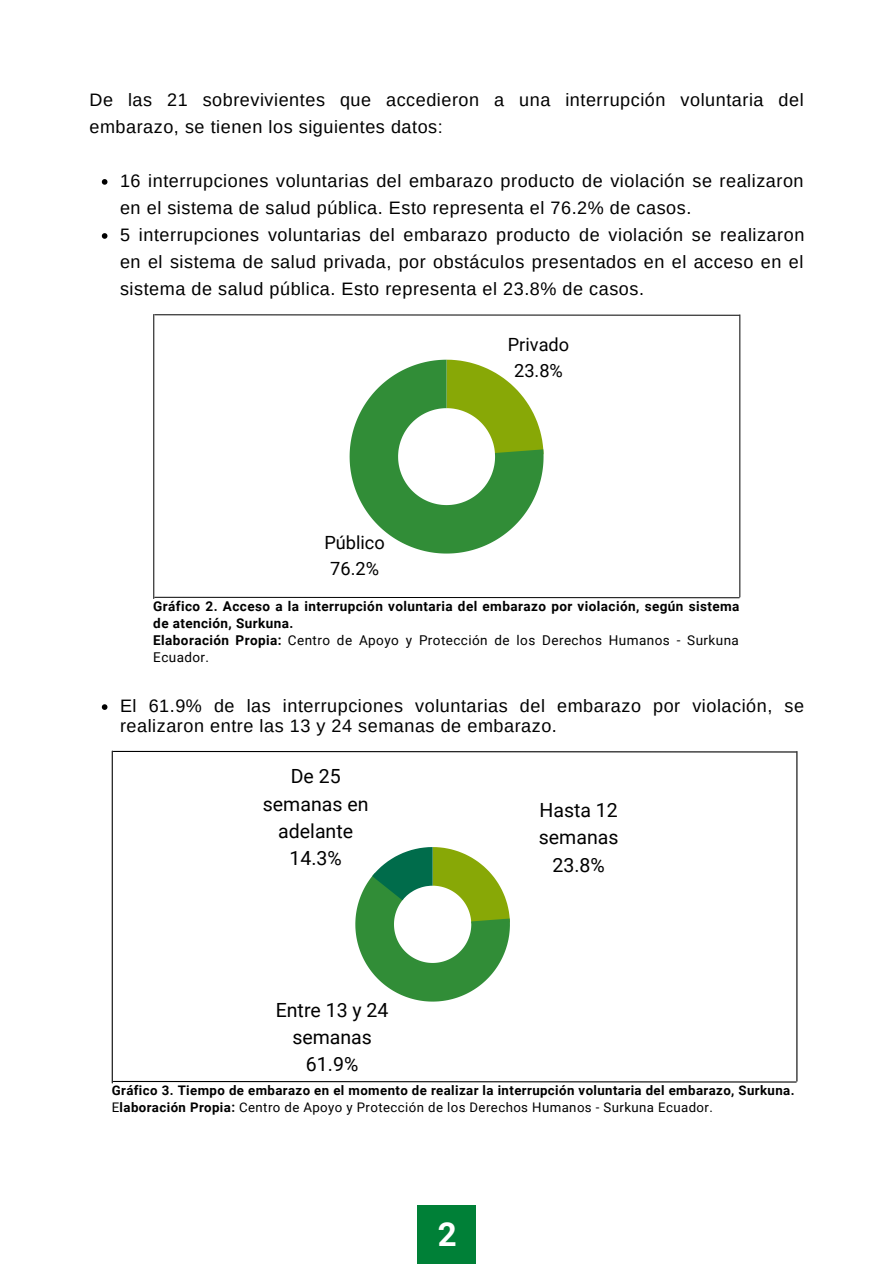
<style>
.page{position:relative;width:894px;height:1264px;background:#fff}
.page>*{position:absolute;margin:0;border:0;box-sizing:border-box;transform-origin:0 0}
.t1{font:700 33px "Roboto";color:#fff}
.t2{font:19.5px/27.3px "Roboto";color:#000;text-align:center}
.t3{font:18.15px "Roboto";color:#000}
.t4{font:18px/27px "Arimo";letter-spacing:.03em;color:#000}
.t5{font:700 13.5px/17px "Roboto";letter-spacing:.03em;color:#000}
.t6{font:13.5px/17px "Roboto";letter-spacing:.03em;color:#000}
.t7{font:700 13.2px "Roboto";letter-spacing:.03em;color:#000}
.t8{font:13.2px "Roboto";letter-spacing:.03em;color:#000}
.s1{font-weight:700}
</style>
<div class="page">
<svg style="left:112px;top:750px;width:684px;height:3px"></svg>
<svg style="left:112px;top:1080px;width:685px;height:3px"></svg>
<hr style="left:796px;top:751px;width:1px;height:330px;background:#000">
<hr style="left:112px;top:751px;width:1px;height:331px;background:#000">
<svg style="left:355px;top:847px;width:155px;height:154px"></svg>
<svg style="left:154px;top:314px;width:586px;height:2px"></svg>
<svg style="left:154px;top:596px;width:586px;height:2px"></svg>
<hr style="left:739px;top:315px;width:1px;height:282px;background:#000">
<hr style="left:153px;top:314px;width:1px;height:284px;background:#000">
<svg style="left:349px;top:360px;width:194px;height:193px"></svg>
<svg style="left:102px;top:179px;width:5px;height:6px"></svg>
<svg style="left:102px;top:233px;width:5px;height:6px"></svg>
<svg style="left:102px;top:704px;width:5px;height:6px"></svg>
<div style="left:417px;top:1205px;width:59px;height:58px;background:#008037"></div>
<p class="t4" style="left:89px;top:86px;width:715px">De las 21 sobrevivientes que accedieron a una interrupción voluntaria del embarazo, se tienen los siguientes datos:</p>
<p class="t4" style="left:120px;top:167px;width:685px">16 interrupciones voluntarias del embarazo producto de violación se realizaron en el sistema de salud pública. Esto representa el 76.2% de casos.</p>
<p class="t4" style="left:120px;top:221px;width:685px;text-align:justify">5 interrupciones voluntarias del embarazo producto de violación se realizaron en el sistema de salud privada, por obstáculos presentados en el acceso en el sistema de salud pública. Esto representa el 23.8% de casos.</p>
<p class="t3" style="left:324px;top:532px;width:62px">Público</p>
<p class="t3" style="left:330px;top:558px;width:50px">76.2%</p>
<p class="t3" style="left:507px;top:334px;width:63px">Privado</p>
<p class="t3" style="left:514px;top:360px;width:50px">23.8%</p>
<p class="t5" style="left:153px;top:597px;width:587px">Gráfico 2. Acceso a la interrupción voluntaria del embarazo por violación, según sistema de atención, Surkuna.</p>
<p class="t6" style="left:153px;top:631px;width:587px"><span class="s1">Elaboración Propia:</span> Centro de Apoyo y Protección de los Derechos Humanos - Surkuna<br>Ecuador.</p>
<p class="t4" style="left:120px;top:695px;width:685px;line-height:20.2px">El 61.9% de las interrupciones voluntarias del embarazo por violación, se realizaron entre las 13 y 24 semanas de embarazo.</p>
<p class="t2" style="left:263px;top:763px;width:107px">De 25 semanas en adelante</p>
<p class="t2" style="left:289px;top:845px;width:54px">14.3%</p>
<p class="t2" style="left:276px;top:996px;width:114px">Entre 13 y 24 semanas</p>
<p class="t2" style="left:306px;top:1050px;width:54px">61.9%</p>
<p class="t2" style="left:538px;top:796px;width:81px;text-align:left">Hasta 12 semanas</p>
<p class="t2" style="left:552px;top:851px;width:54px">23.8%</p>
<p class="t7" style="left:112px;top:1082px;width:684px">Gráfico 3. Tiempo de embarazo en el momento de realizar la interrupción voluntaria del embarazo, Surkuna.</p>
<p class="t8" style="left:112px;top:1099px;width:602px">E<span class="s1">laboración Propia:</span> Centro de Apoyo y Protección de los Derechos Humanos - Surkuna Ecuador.</p>
<p class="t1" style="left:437px;top:1214px;width:20px">2</p>
</div>
